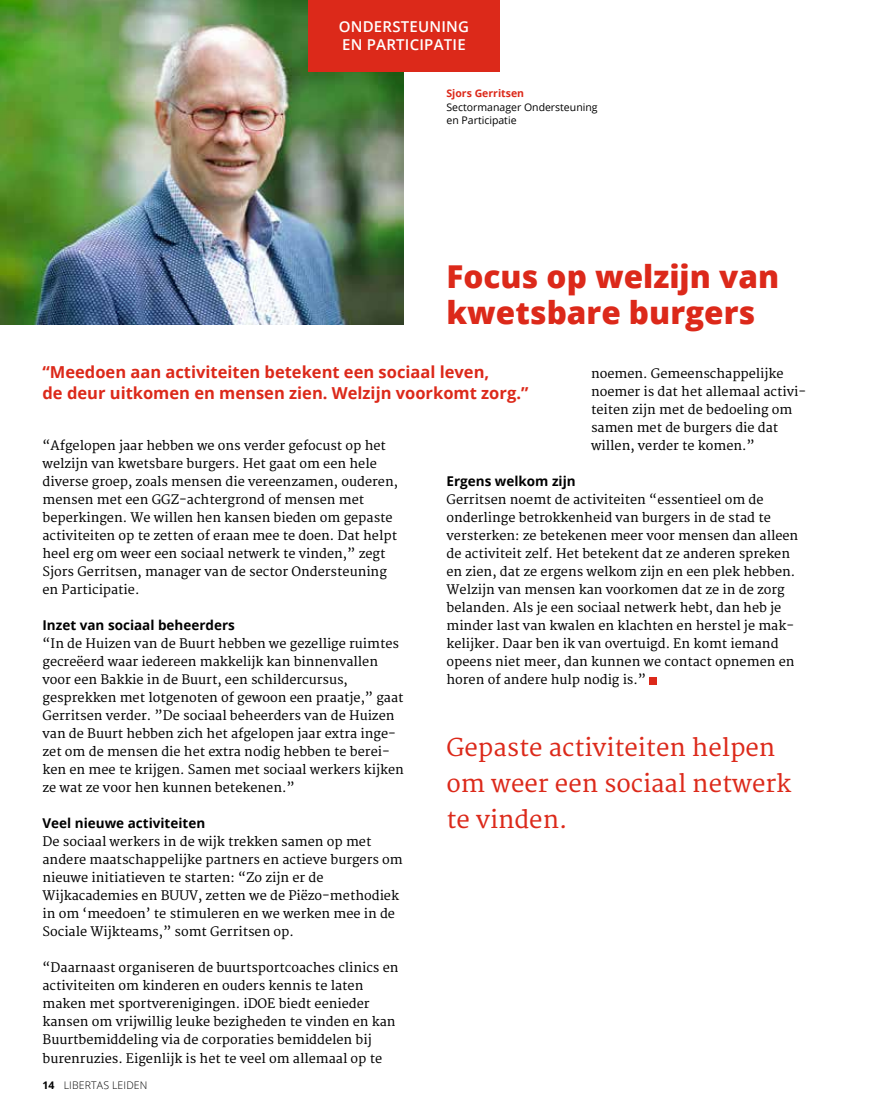
<style>
.page{position:relative;width:893px;height:1106px;background:#fff}
.page>*{position:absolute;margin:0;border:0;box-sizing:border-box;transform-origin:0 0}
.t1{font:800 31.5px/36px "Open Sans";color:#dc291a}
.t2{font:24px/36px "Merriweather";color:#dc291a}
.t3{font:700 16.5px/21px "Open Sans";color:#dc291a}
.t4{font:600 15px/18px "Open Sans";letter-spacing:.015em;color:#fff}
.t5{font:700 13.5px "Open Sans";color:#000}
.t6{font:12.75px/18px "Merriweather";color:#000}
.t7{font:10.5px/13.5px "Open Sans";color:#000}
.t8{font:300 10.5px "Open Sans";letter-spacing:.015em;color:#000}
.t9{font:700 10.5px "Open Sans";color:#dc291a}
.s1{font-weight:700}
</style>
<div class="page">
<img style="left:0;top:0;width:404px;height:324px">
<div style="left:649px;top:677px;width:8px;height:7px;background:#dc291a"></div>
<div style="left:308px;top:0;width:192px;height:71px;background:#dc291a"></div>
<p class="t4" style="left:339px;top:18px;width:132px">ONDERSTEUNING<br>EN PARTICIPATIE</p>
<p class="t9" style="left:446px;top:86px;width:79px">Sjors Gerritsen</p>
<p class="t7" style="left:446px;top:100px;width:153px">Sectormanager Ondersteuning en Participatie</p>
<h1 class="t1" style="left:446px;top:257px;width:334px">Focus op welzijn van kwetsbare burgers</h1>
<p class="t3" style="left:43px;top:361px;width:487px">“Meedoen aan activiteiten betekent een sociaal leven,<br>de deur uitkomen en mensen zien. Welzijn voorkomt zorg.”</p>
<p class="t6" style="left:591px;top:365px;width:216px">noemen. Gemeenschappelijke noemer is dat het allemaal activi&shy;teiten zijn met de bedoeling om samen met de burgers die dat willen, verder te komen.”</p>
<p class="t6" style="left:43px;top:437px;width:357px">“Afgelopen jaar hebben we ons verder gefocust op het welzijn van kwetsbare burgers. Het gaat om een hele diverse groep, zoals mensen die vereenzamen, ouderen, mensen met een GGZ-achtergrond of mensen met beperkingen. We willen hen kansen bieden om gepaste activiteiten op te zetten of eraan mee te doen. Dat helpt heel erg om weer een sociaal netwerk te vinden,” zegt Sjors Gerritsen, manager van de sector Ondersteuning en Participatie.</p>
<p class="t5" style="left:43px;top:616px;width:194px">Inzet van sociaal beheerders</p>
<p class="t6" style="left:43px;top:635px;width:363px">“In de Huizen van de Buurt hebben we gezellige ruimtes gecreëerd waar iedereen makkelijk kan binnenvallen voor een Bakkie in de Buurt, een schildercursus, gesprekken met lotgenoten of gewoon een praatje,” gaat Gerritsen verder. ”De sociaal beheerders van de Huizen van de Buurt hebben zich het afgelopen jaar extra inge&shy;zet om de mensen die het extra nodig hebben te berei&shy;ken en mee te krijgen. Samen met sociaal werkers kijken ze wat ze voor hen kunnen betekenen.”</p>
<p class="t5" style="left:43px;top:814px;width:164px">Veel nieuwe activiteiten</p>
<p class="t6" style="left:43px;top:833px;width:362px">De sociaal werkers in de wijk trekken samen op met andere maatschappelijke partners en actieve burgers om nieuwe initiatieven te starten: “Zo zijn er de Wijkacademies en BUUV, zetten we de Piëzo-methodiek in om ‘meedoen’ te stimuleren en we werken mee in de Sociale Wijkteams,” somt Gerritsen op.</p>
<p class="t6" style="left:43px;top:959px;width:357px">“Daarnaast organiseren de buurtsportcoaches clinics en activiteiten om kinderen en ouders kennis te laten maken met sportverenigingen. iDOE biedt eenieder kansen om vrijwillig leuke bezigheden te vinden en kan Buurtbemiddeling via de corporaties bemiddelen bij burenruzies. Eigenlijk is het te veel om allemaal op te</p>
<p class="t5" style="left:446px;top:472px;width:131px">Ergens welkom zijn</p>
<p class="t6" style="left:446px;top:491px;width:353px">Gerritsen noemt de activiteiten “essentieel om de onderlinge betrokkenheid van burgers in de stad te versterken: ze betekenen meer voor mensen dan alleen de activiteit zelf. Het betekent dat ze anderen spreken en zien, dat ze ergens welkom zijn en een plek hebben.<br>Welzijn van mensen kan voorkomen dat ze in de zorg belanden. Als je een sociaal netwerk hebt, dan heb je minder last van kwalen en klachten en herstel je mak&shy;kelijker. Daar ben ik van overtuigd. En komt iemand opeens niet meer, dan kunnen we contact opnemen en horen of andere hulp nodig is.”</p>
<h2 class="t2" style="left:446px;top:730px;width:346px">Gepaste activiteiten helpen om weer een sociaal netwerk te vinden.</h2>
<p class="t8" style="left:43px;top:1077px;width:106px"><span class="s1">14</span> LIBERTAS LEIDEN</p>
</div>
